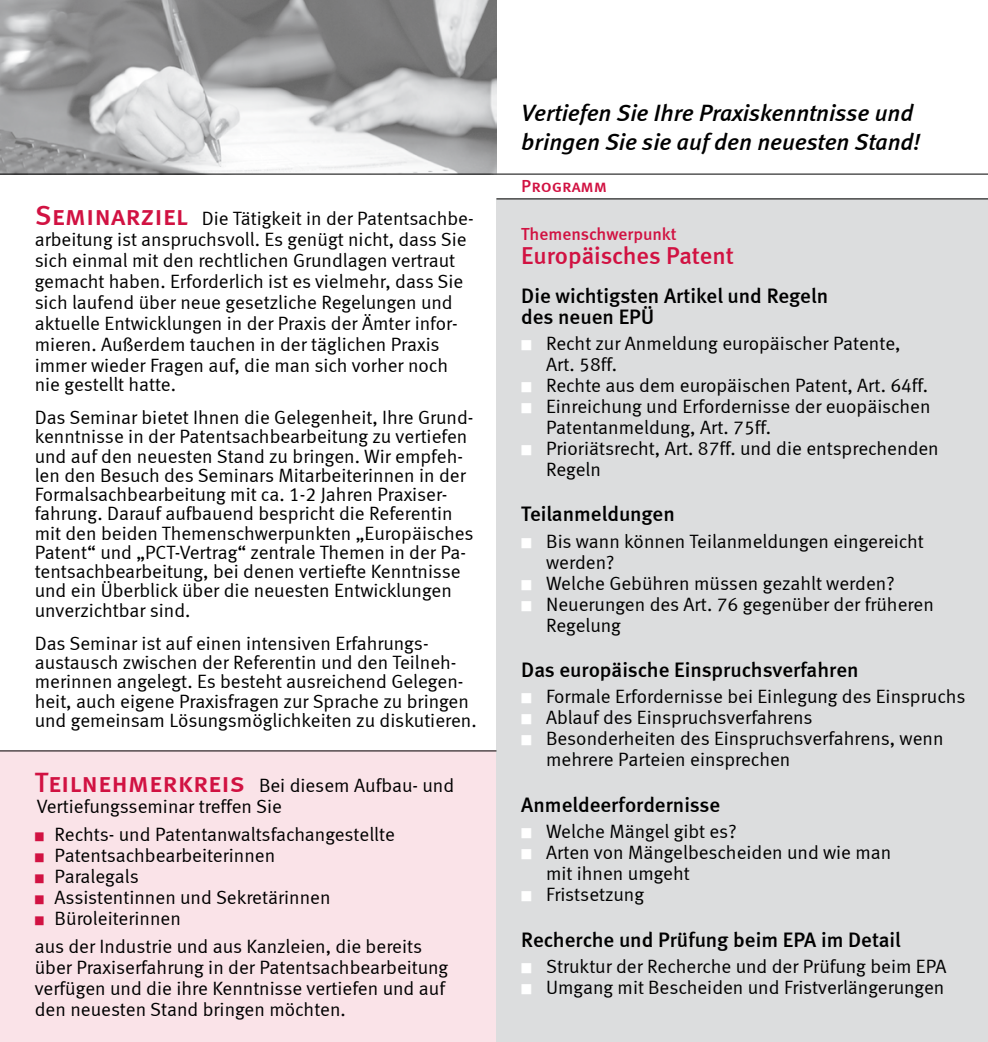
<style>
.page{position:relative;width:988px;height:1042px;background:#fff}
.page>*{position:absolute;margin:0;border:0;box-sizing:border-box;transform-origin:0 0}
.t1{font:24.5px "Meta Medium LF";letter-spacing:-.005em;color:#d11242}
.t2{font:italic 23.62px/28.3px "Meta Medium LF";color:#000}
.t3{font:21px/21px "Meta Medium LF";color:#000}
.t4{font:19.25px/21px "Meta Normal LF";color:#000}
.t5{font:17.5px "Meta Medium LF";color:#d11242}
.t6{font:17.5px "Meta Medium LF Caps";color:#d11242}
.s1{font-family:"Meta Medium LF Caps";font-size:28px;color:#d11242}
.s2{color:#d11242}
.s3{color:#fff}
</style>
<div class="page">
<div style="left:0;top:750px;width:496px;height:292px;background:#fae3e8"></div>
<div style="left:496px;top:198px;width:491px;height:844px;background:#dcddde"></div>
<img style="left:0;top:0;width:496px;height:174px">
<hr style="left:496px;top:198px;width:491px;height:1px;background:#000">
<hr style="left:0;top:750px;width:496px;height:1px;background:#000">
<hr style="left:0;top:174px;width:987px;height:1px;background:#000">
<p class="t4" style="left:35px;top:207px;width:440px"><span class="s1">Seminarziel</span> Die Tätigkeit in der Patentsachbe&shy;arbeitung ist anspruchsvoll. Es genügt nicht, dass Sie sich einmal mit den rechtlichen Grundlagen vertraut gemacht haben. Erforderlich ist es vielmehr, dass Sie sich laufend über neue gesetzliche Regelungen und aktuelle Entwicklungen in der Praxis der Ämter infor&shy;mieren. Außerdem tauchen in der täglichen Praxis immer wieder Fragen auf, die man sich vorher noch</p>
<p class="t4" style="left:35px;top:367px;width:440px;line-height:33.2px">nie gestellt hatte.<br>Das Seminar bietet Ihnen die Gelegenheit, Ihre Grund-</p>
<p class="t4" style="left:35px;top:427px;width:440px;line-height:19.2px">kenntnisse in der Patentsachbearbeitung zu vertiefen und auf den neuesten Stand zu bringen. Wir empfeh&shy;len den Besuch des Seminars Mitarbeiterinnen in der Formalsachbearbeitung mit ca. 1-2 Jahren Praxiser&shy;fahrung. Darauf aufbauend bespricht die Referentin mit den beiden Themenschwerpunkten „Europäisches Patent“ und „PCT-Vertrag“ zentrale Themen in der Pa&shy;tentsachbearbeitung, bei denen vertiefte Kenntnisse und ein Überblick über die neuesten Entwicklungen unverzichtbar sind.</p>
<p class="t4" style="left:35px;top:633px;width:443px;line-height:19.2px">Das Seminar ist auf einen intensiven Erfahrungs&shy;austausch zwischen der Referentin und den Teilneh&shy;merinnen angelegt. Es besteht ausreichend Gelegen&shy;heit, auch eigene Praxisfragen zur Sprache zu bringen und gemeinsam Lösungsmöglichkeiten zu diskutieren.</p>
<p class="t4" style="left:35px;top:774px;width:421px"><span class="s1">Teilnehmerkreis</span> Bei diesem Aufbau- und<br>Vertiefungsseminar treffen Sie</p>
<p class="t4" style="left:35px;top:823px;width:361px"><span class="s2">■</span> Rechts- und Patentanwaltsfachangestellte</p>
<p class="t4" style="left:35px;top:844px;width:242px"><span class="s2">■</span> Patentsachbearbeiterinnen</p>
<p class="t4" style="left:35px;top:865px;width:105px"><span class="s2">■</span> Paralegals</p>
<p class="t4" style="left:35px;top:886px;width:297px"><span class="s2">■</span> Assistentinnen und Sekretärinnen</p>
<p class="t4" style="left:35px;top:904px;width:389px;line-height:28px"><span class="s2">■</span> Büroleiterinnen<br>aus der Industrie und aus Kanzleien, die bereits</p>
<p class="t4" style="left:35px;top:956px;width:415px">über Praxiserfahrung in der Patentsachbearbeitung verfügen und die ihre Kenntnisse vertiefen und auf den neuesten Stand bringen möchten.</p>
<p class="t2" style="left:521px;top:99px;width:401px">Vertiefen Sie Ihre Praxiskenntnisse und bringen Sie sie auf den neuesten Stand!</p>
<p class="t6" style="left:521px;top:176px;width:87px">Programm</p>
<p class="t5" style="left:521px;top:223px;width:157px">Themenschwerpunkt</p>
<p class="t1" style="left:521px;top:241px;width:214px">Europäisches Patent</p>
<p class="t3" style="left:521px;top:285px;width:308px">Die wichtigsten Artikel und Regeln des neuen EPÜ</p>
<p class="t4" style="left:546px;top:332px;width:356px;text-indent:-25px"><span class="s3">■</span> Recht zur Anmeldung europäischer Patente,<br>Art. 58ff.</p>
<p class="t4" style="left:521px;top:374px;width:408px"><span class="s3">■</span> Rechte aus dem europäischen Patent, Art. 64ff.</p>
<p class="t4" style="left:546px;top:395px;width:386px;text-indent:-25px"><span class="s3">■</span> Einreichung und Erfordernisse der euopäischen<br>Patentanmeldung, Art. 75ff.</p>
<p class="t4" style="left:546px;top:437px;width:394px;text-indent:-25px"><span class="s3">■</span> Prioriätsrecht, Art. 87ff. und die entsprechenden<br>Regeln</p>
<p class="t3" style="left:521px;top:503px;width:155px">Teilanmeldungen</p>
<p class="t4" style="left:546px;top:530px;width:379px;text-indent:-25px"><span class="s3">■</span> Bis wann können Teilanmeldungen eingereicht werden?</p>
<p class="t4" style="left:521px;top:572px;width:375px"><span class="s3">■</span> Welche Gebühren müssen gezahlt werden?</p>
<p class="t4" style="left:546px;top:593px;width:389px;text-indent:-25px"><span class="s3">■</span> Neuerungen des Art. 76 gegenüber der früheren<br>Regelung</p>
<p class="t3" style="left:521px;top:659px;width:339px">Das europäische Einspruchsverfahren</p>
<p class="t4" style="left:521px;top:686px;width:445px"><span class="s3">■</span> Formale Erfordernisse bei Einlegung des Einspruchs</p>
<p class="t4" style="left:521px;top:707px;width:293px"><span class="s3">■</span> Ablauf des Einspruchsverfahrens</p>
<p class="t4" style="left:546px;top:728px;width:399px;text-indent:-25px"><span class="s3">■</span> Besonderheiten des Einspruchsverfahrens, wenn mehrere Parteien einsprechen</p>
<p class="t3" style="left:521px;top:794px;width:200px">Anmeldeerfordernisse</p>
<p class="t4" style="left:521px;top:821px;width:217px"><span class="s3">■</span> Welche Mängel gibt es?</p>
<p class="t4" style="left:546px;top:842px;width:346px;text-indent:-25px"><span class="s3">■</span> Arten von Mängelbescheiden und wie man mit ihnen umgeht</p>
<p class="t4" style="left:521px;top:884px;width:124px"><span class="s3">■</span> Fristsetzung</p>
<p class="t3" style="left:521px;top:929px;width:381px">Recherche und Prüfung beim EPA im Detail</p>
<p class="t4" style="left:521px;top:955px;width:426px"><span class="s3">■</span> Struktur der Recherche und der Prüfung beim EPA</p>
<p class="t4" style="left:521px;top:976px;width:424px"><span class="s3">■</span> Umgang mit Bescheiden und Fristverlängerungen</p>
</div>
